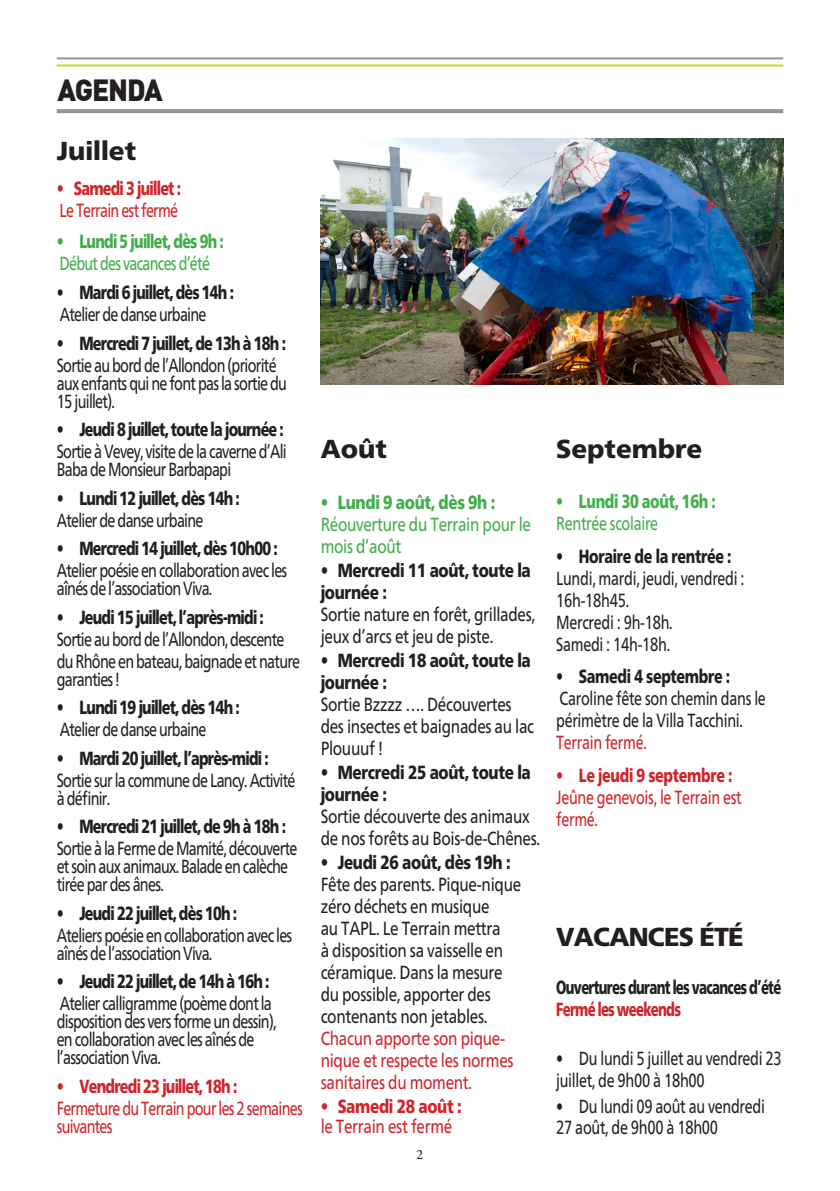
<style>
.page{position:relative;width:840px;height:1191px;background:#fff}
.page>*{position:absolute;margin:0;border:0;box-sizing:border-box;transform-origin:0 0}
.t1{font:900 30px "DIN Baltic";letter-spacing:-.04em;color:#231f20;scale:.95 1}
.agenda{font:900 26px "Frutiger Neue LT";color:#231f20}
.agenda-2{font:900 26px "Frutiger Neue LT";letter-spacing:-.03em;color:#231f20}
.agenda-3{font:19px/22px "Frutiger Neue LT";letter-spacing:-.05em;color:#231f20;scale:.75 1}
.agenda-4{font:19px/22px "Frutiger Neue LT";letter-spacing:-.02em;color:#231f20;scale:.8 1}
.agenda-5{font:19px/22px "Frutiger Neue LT";letter-spacing:-.02em;color:#231f20;scale:.75 1}
.agenda-6{font:19px/22px "Frutiger Neue LT";letter-spacing:-.05em;color:#d1232a;scale:.75 1}
.agenda-7{font:900 19px/22px "Frutiger Neue LT";letter-spacing:-.05em;color:#231f20;scale:.75 1}
.t2{font:19px/22px "Frutiger Neue LT";letter-spacing:-.02em;color:#40ae49;scale:.8 1}
.agenda-8{font:19px/22px "Frutiger Neue LT";letter-spacing:-.02em;color:#d1232a;scale:.75 1}
.agenda-9{font:900 19px/22px "Frutiger Neue LT";letter-spacing:-.05em;color:#231f20;scale:.69 1}
.agenda-10{font:900 19px/22px "Frutiger Neue LT";letter-spacing:-.05em;color:#40ae49;scale:.75 1}
.agenda-11{font:900 19px/22px "Frutiger Neue LT";letter-spacing:-.02em;color:#40ae49;scale:.75 1}
.agenda-12{font:19px/20px "Frutiger Neue LT";letter-spacing:-.02em;color:#d1232a;scale:.8 1}
.t3{font:14px "Minion Pro";color:#231f20}
.s1{font-weight:900}
.s2{font-weight:400}
.s3{color:#d1232a}
</style>
<div class="page">
<hr style="left:57px;top:57px;width:725px;height:2px;background:#939598">
<hr style="left:57px;top:64px;width:725px;height:2px;background:#c1d72f">
<img style="left:320px;top:139px;width:462px;height:245px">
<svg style="left:57px;top:109px;width:725px;height:4px;background:#97999c"></svg>
<p class="t1" style="left:57px;top:70px;width:112px">AGENDA</p>
<p class="agenda" style="left:57px;top:135px;width:81px">Juillet</p>
<p class="agenda-6" style="left:57px;top:177px;width:167px"><span class="s1">• Samedi 3 juillet :<br></span>Le Terrain est fermé</p>
<p class="agenda-10" style="left:57px;top:231px;width:224px">• Lundi 5 juillet, dès 9h :<br><span class="s2">Début des vacances d’été</span></p>
<p class="agenda-3" style="left:57px;top:281px;width:238px">• <span class="s1">Mardi 6 juillet, dès 14h :<br></span>Atelier de danse urbaine</p>
<p class="agenda-3" style="left:57px;top:332px;width:307px"><span class="s1">• Mercredi 7 juillet, de 13h à 18h :<br></span>Sortie au bord de l’Allondon (priorité</p>
<p class="agenda-3" style="left:57px;top:374px;width:308px;line-height:18px">aux enfants qui ne font pas la sortie du<br>15 juillet).</p>
<p class="agenda-3" style="left:57px;top:418px;width:308px"><span class="s1">• Jeudi 8 juillet, toute la journée :<br></span>Sortie à Vevey, visite de la caverne d’Ali</p>
<p class="agenda-3" style="left:57px;top:458px;width:234px">Baba de Monsieur Barbapapi</p>
<p class="agenda-7" style="left:57px;top:487px;width:245px">• Lundi 12 juillet, dès 14h :<br><span class="s2">Atelier de danse urbaine</span></p>
<p class="agenda-3" style="left:57px;top:537px;width:309px"><span class="s1">• Mercredi 14 juillet, dès 10h00 :<br></span>Atelier poésie en collaboration avec les</p>
<p class="agenda-3" style="left:57px;top:577px;width:209px">aînés de l’association Viva.</p>
<p class="agenda-3" style="left:57px;top:606px;width:326px"><span class="s1">• Jeudi 15 juillet, l’après-midi :<br></span>Sortie au bord de l’Allondon, descente du Rhône en bateau, baignade et nature</p>
<p class="agenda-3" style="left:57px;top:668px;width:86px">garanties !</p>
<p class="agenda-7" style="left:57px;top:696px;width:245px">• Lundi 19 juillet, dès 14h :<br><span class="s2">Atelier de danse urbaine</span></p>
<p class="agenda-3" style="left:57px;top:747px;width:319px"><span class="s1">• Mardi 20 juillet, l’après-midi :<br></span>Sortie sur la commune de Lancy. Activité</p>
<p class="agenda-5" style="left:57px;top:787px;width:73px">à définir.</p>
<p class="agenda-3" style="left:57px;top:815px;width:322px"><span class="s1">• Mercredi 21 juillet, de 9h à 18h :<br></span>Sortie à la Ferme de Mamité, découverte</p>
<p class="agenda-3" style="left:57px;top:857px;width:310px;line-height:18px">et soin aux animaux. Balade en calèche tirée par des ânes.</p>
<p class="agenda-3" style="left:57px;top:902px;width:315px"><span class="s1">• Jeudi 22 juillet, dès 10h :<br></span>Ateliers poésie en collaboration avec les</p>
<p class="agenda-3" style="left:57px;top:942px;width:209px">aînés de l’association Viva.</p>
<p class="agenda-3" style="left:57px;top:970px;width:288px"><span class="s1">• Jeudi 22 juillet, de 14h à 16h :<br></span>Atelier calligramme (poème dont la</p>
<p class="agenda-3" style="left:57px;top:1012px;width:294px;line-height:18px">disposition des vers forme un dessin), en collaboration avec les aînés de l’association Viva.</p>
<p class="agenda-6" style="left:57px;top:1075px;width:329px"><span class="s1">• Vendredi 23 juillet, 18h :<br></span>Fermeture du Terrain pour les 2 semaines</p>
<p class="agenda-6" style="left:57px;top:1115px;width:76px">suivantes</p>
<p class="agenda" style="left:320px;top:433px;width:68px">Août</p>
<p class="t2" style="left:320px;top:491px;width:264px"><span class="s1">• Lundi 9 août, dès 9h :<br></span>Réouverture du Terrain pour le mois d’août</p>
<p class="agenda-4" style="left:320px;top:559px;width:269px"><span class="s1">• Mercredi 11 août, toute la journée :<br></span>Sortie nature en forêt, grillades, jeux d’arcs et jeu de piste.</p>
<p class="agenda-4" style="left:320px;top:649px;width:268px"><span class="s1">• Mercredi 18 août, toute la journée :<br></span>Sortie Bzzzz …. Découvertes des insectes et baignades au lac<br>Plouuuf !</p>
<p class="agenda-4" style="left:320px;top:761px;width:276px"><span class="s1">• Mercredi 25 août, toute la journée :<br></span>Sortie découverte des animaux de nos forêts au Bois-de-Chênes.</p>
<p class="agenda-4" style="left:320px;top:851px;width:252px"><span class="s1">• Jeudi 26 août, dès 19h :<br></span>Fête des parents. Pique-nique zéro déchets en musique<br>au TAPL. Le Terrain mettra<br>à disposition sa vaisselle en céramique. Dans la mesure du possible, apporter des contenants non jetables.<br><span class="s3">Chacun apporte son pique&shy;nique et respecte les normes sanitaires du moment.</span></p>
<p class="agenda-12" style="left:320px;top:1096px;width:178px"><span class="s1">• Samedi 28 août : </span>le Terrain est fermé</p>
<p class="t3" style="left:416px;top:1145px;width:8px">2</p>
<p class="agenda" style="left:556px;top:433px;width:147px">Septembre</p>
<p class="agenda-11" style="left:556px;top:490px;width:214px">• Lundi 30 août, 16h :<br><span class="s2">Rentrée scolaire</span></p>
<p class="agenda-5" style="left:556px;top:545px;width:252px"><span class="s1">• Horaire de la rentrée :<br></span>Lundi, mardi, jeudi, vendredi :<br>16h-18h45.<br>Mercredi : 9h-18h.<br>Samedi : 14h-18h.</p>
<p class="agenda-5" style="left:556px;top:665px;width:281px"><span class="s1">• Samedi 4 septembre :<br></span>Caroline fête son chemin dans le périmètre de la Villa Tacchini.<br><span class="s3">Terrain fermé.</span></p>
<p class="agenda-8" style="left:556px;top:764px;width:249px"><span class="s1">• Le jeudi 9 septembre :<br></span>Jeûne genevois, le Terrain est fermé.</p>
<p class="agenda-2" style="left:556px;top:921px;width:189px">VACANCES ÉTÉ</p>
<p class="agenda-9" style="left:556px;top:976px;width:327px">Ouvertures durant les vacances d’été<br><span class="s3">Fermé les weekends</span></p>
<p class="agenda-5" style="left:556px;top:1047px;width:302px">• Du lundi 5 juillet au vendredi 23 juillet, de 9h00 à 18h00</p>
<p class="agenda-5" style="left:556px;top:1096px;width:279px;line-height:20px">• Du lundi 09 août au vendredi<br>27 août, de 9h00 à 18h00</p>
</div>
